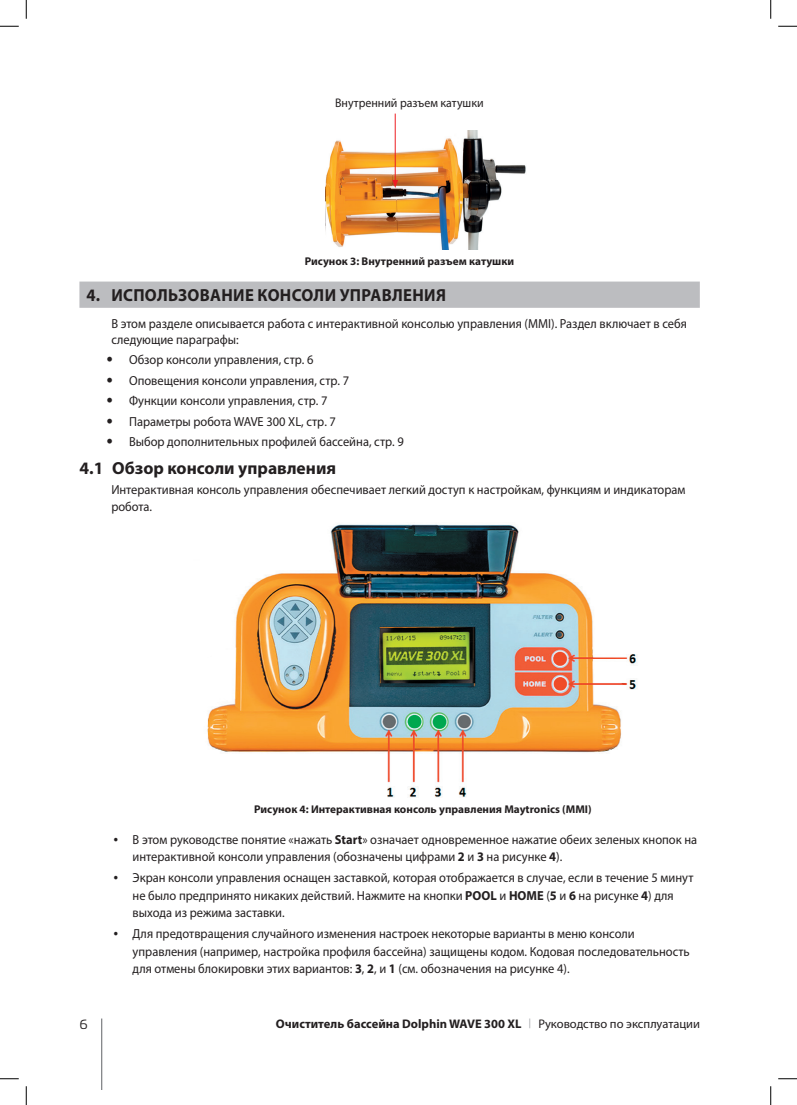
<style>
.page{position:relative;width:797px;height:1105px;background:#fff}
.page>*{position:absolute;margin:0;border:0;box-sizing:border-box;transform-origin:0 0}
.t1{font:700 17.5px "Myriad Pro";letter-spacing:.005em;color:#231f20;scale:.95 1}
.t2{font:700 17.5px "Myriad Pro";letter-spacing:.005em;color:#231f20}
.t3{font:13.75px "Flexo";color:#231f20}
.t4{font:13.12px/17.5px "Myriad Pro";color:#231f20;scale:.95 1}
.t5{font:700 12.5px "Myriad Pro";color:#231f20}
.t6{font:12.5px "Myriad Pro";color:#231f20;scale:.95 1}
.t7{font:700 11.25px "Myriad Pro";color:#231f20}
.s1{font-family:"Avenir LT";font-weight:300;font-size:13.75px}
.s2{font-family:"Flexo"}
.s3{font-weight:700}
.s4{font-family:"Avenir LT";font-weight:400;color:#a8a9ad}
.s5{font-weight:400}
</style>
<div class="page">
<hr style="left:101px;top:1018px;width:1px;height:71px;background:#808285">
<div style="left:79px;top:282px;width:620px;height:26px;background:#bcbdc0"></div>
<img style="left:207px;top:524px;width:431px;height:274px">
<img style="left:326px;top:130px;width:200px;height:119px">
<hr style="left:395px;top:114px;width:1px;height:68px;background:#ee1d23">
<svg style="left:392px;top:180px;width:6px;height:8px"></svg>
<svg style="left:0;top:25px;width:19px;height:2px"></svg>
<svg style="left:778px;top:25px;width:19px;height:2px"></svg>
<svg style="left:0;top:1078px;width:19px;height:1px"></svg>
<svg style="left:778px;top:1078px;width:19px;height:1px"></svg>
<svg style="left:25px;top:0;width:2px;height:19px"></svg>
<svg style="left:25px;top:1086px;width:2px;height:19px"></svg>
<svg style="left:770px;top:0;width:1px;height:19px"></svg>
<svg style="left:770px;top:1086px;width:1px;height:19px"></svg>
<p class="t6" style="left:335px;top:95px;width:158px">Внутренний разъем катушки</p>
<p class="t7" style="left:305px;top:254px;width:211px">Рисунок 3: Внутренний разъем катушки</p>
<h1 class="t1" style="left:86px;top:283px;width:380px">4. ИСПОЛЬЗОВАНИЕ КОНСОЛИ УПРАВЛЕНИЯ</h1>
<p class="t4" style="left:111px;top:315px;width:607px;line-height:16.2px">В этом разделе описывается работа с интерактивной консолью управления (MMI). Раздел включает в себя следующие параграфы:</p>
<p class="t4" style="left:107px;top:351px;width:219px"><span class="s1">•</span> Обзор консоли управления, стр. 6</p>
<p class="t4" style="left:107px;top:371px;width:257px"><span class="s1">•</span> Оповещения консоли управления, стр. 7</p>
<p class="t4" style="left:107px;top:392px;width:234px"><span class="s1">•</span> Функции консоли управления, стр. 7</p>
<p class="t4" style="left:107px;top:412px;width:243px"><span class="s1">•</span> Параметры робота WAVE 300 XL, стр. 7</p>
<p class="t4" style="left:107px;top:433px;width:314px"><span class="s1">•</span> Выбор дополнительных профилей бассейна, стр. 9</p>
<h1 class="t2" style="left:79px;top:457px;width:258px">4.1 Обзор консоли управления</h1>
<p class="t4" style="left:111px;top:482px;width:606px;line-height:16.2px">Интерактивная консоль управления обеспечивает легкий доступ к настройкам, функциям и индикаторам робота.</p>
<p class="t7" style="left:254px;top:802px;width:339px">Рисунок 4: Интерактивная консоль управления Maytronics (MMI)</p>
<p class="t4" style="left:133px;top:830px;width:596px;text-indent:-19px"><span class="s2">•</span> В этом руководстве понятие «нажать <span class="s3">Start</span>» означает одновременное нажатие обеих зеленых кнопок на интерактивной консоли управления (обозначены цифрами <span class="s3">2</span> и <span class="s3">3</span> на рисунке <span class="s3">4</span>).</p>
<p class="t4" style="left:133px;top:869px;width:592px;text-indent:-19px"><span class="s2">•</span> Экран консоли управления оснащен заставкой, которая отображается в случае, если в течение 5 минут не было предпринято никаких действий. Нажмите на кнопки <span class="s3">POOL</span> и <span class="s3">HOME</span> (<span class="s3">5</span> и <span class="s3">6</span> на рисунке <span class="s3">4</span>) для выхода из режима заставки.</p>
<p class="t4" style="left:133px;top:925px;width:588px;text-indent:-19px"><span class="s2">•</span> Для предотвращения случайного изменения настроек некоторые варианты в меню консоли управления (например, настройка профиля бассейна) защищены кодом. Кодовая последовательность для отмены блокировки этих вариантов: <span class="s3">3</span>, <span class="s3">2</span>, и <span class="s3">1</span> (см. обозначения на рисунке 4).</p>
<p class="t3" style="left:79px;top:1016px;width:10px">6</p>
<p class="t5" style="left:276px;top:1015px;width:426px">Очиститель бассейна Dolphin WAVE 300 XL <span class="s4">|</span> <span class="s5">Руководство по эксплуатации</span></p>
</div>
